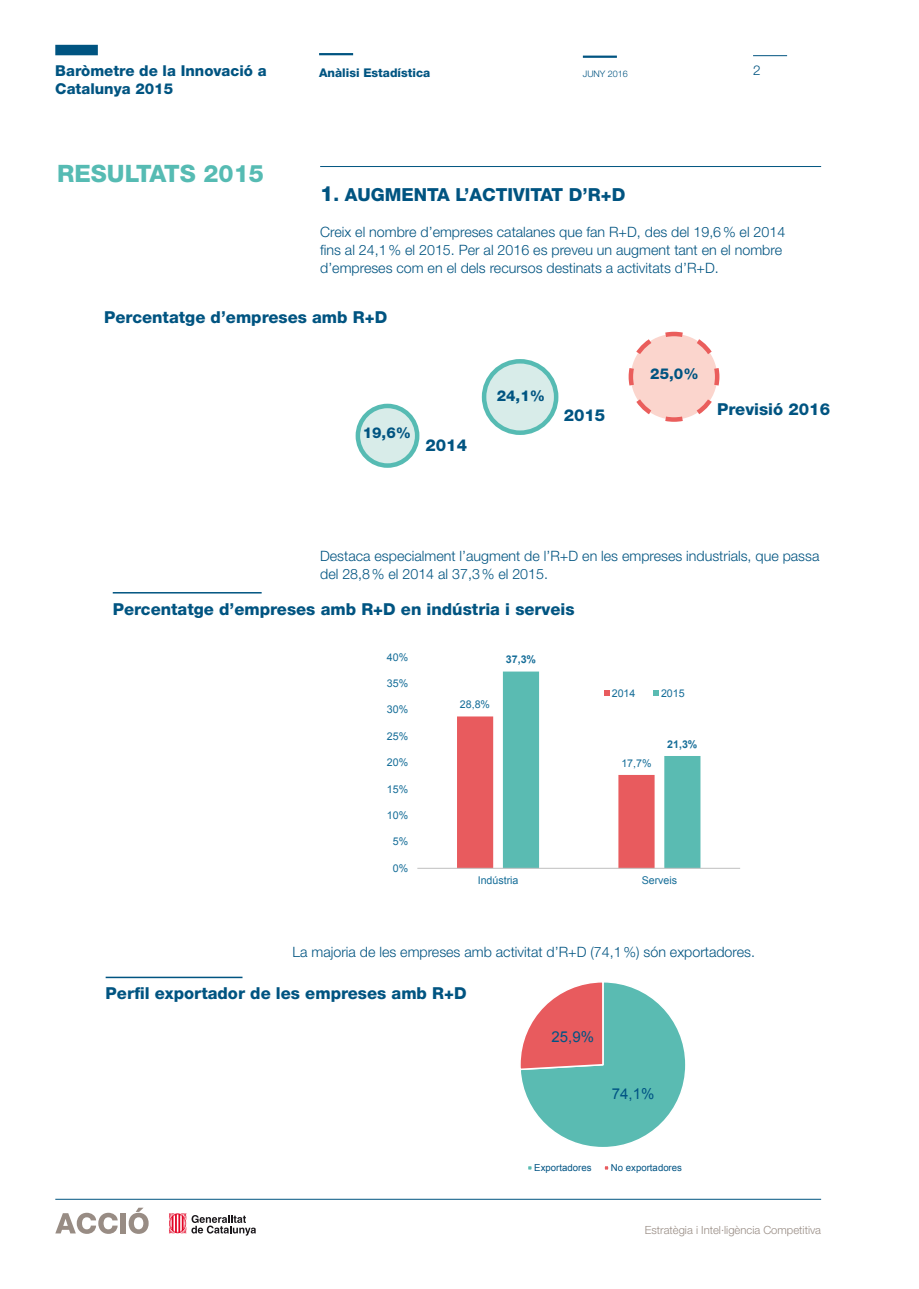
<style>
.page{position:relative;width:919px;height:1289px;background:#fff}
.page>*{position:absolute;margin:0;border:0;box-sizing:border-box;transform-origin:0 0}
.A-Títol{font:800 24px "Helvetica Neue LT Std";color:#56bbb3}
.B-Subtitol{font:800 18px "Helvetica Neue LT Std";color:#005481}
._01-Titular_gràfic{font:800 16.5px "Helvetica Neue LT Std";color:#005481}
._01-Nom_del_document{font:800 15px/18px "Helvetica Neue LT Std";color:#005481}
.A-Títol-2{font:800 15px "Helvetica Neue LT Std";color:#005481}
.t1{font:15px "Arial";color:#005484}
._01-Cos_de_text{font:300 14.25px/18px "Helvetica Neue LT Std";color:#005481}
._04-Numeració{font:300 13.5px "Helvetica Neue LT Std";color:#005481}
._02-Categoria_del_do{font:800 12px "Helvetica Neue LT Std";color:#005481}
.t2{font:300 11.25px "Helvetica Neue LT Std";color:#988c84}
.t3{font:10.65px "Arial";letter-spacing:-.005em;color:#156d98}
.t4{font:700 10.65px "Arial";color:#156d98}
.t5{font:9.6px "Arial";color:#005484}
._03-Data_del_documen{font:300 9px "Helvetica Neue LT Std";color:#005481}
.s1{font-size:21px}
</style>
<div class="page">
<div style="left:55px;top:45px;width:43px;height:10px;background:#005481"></div>
<hr style="left:319px;top:53px;width:34px;height:2px;background:#005481">
<hr style="left:583px;top:56px;width:34px;height:2px;background:#005481">
<hr style="left:753px;top:55px;width:34px;height:1px;background:#005481">
<hr style="left:55px;top:1198px;width:766px;height:1px;background:#005481">
<svg style="left:169px;top:1213px;width:87px;height:22px"></svg>
<svg style="left:55px;top:1212px;width:63px;height:21px"></svg>
<div style="left:120px;top:1213px;width:6px;height:20px;background:#988c84"></div>
<svg style="left:129px;top:1207px;width:20px;height:26px"></svg>
<hr style="left:417px;top:867px;width:323px;height:1px;background:#c0c0c0">
<svg style="left:457px;top:671px;width:243px;height:197px"></svg>
<hr style="left:320px;top:166px;width:501px;height:1px;background:#005481">
<div style="left:358px;top:406px;width:59px;height:59px;background:#d8ece9;border-radius:50%"></div>
<div style="left:355px;top:404px;width:64px;height:64px;border:4px solid #56bbb3;border-radius:50%"></div>
<div style="left:484px;top:361px;width:72px;height:72px;background:#d8ece9;border-radius:50%"></div>
<div style="left:482px;top:359px;width:76px;height:76px;border:4px solid #56bbb3;border-radius:50%"></div>
<svg style="left:628px;top:331px;width:92px;height:91px"></svg>
<svg style="left:520px;top:982px;width:166px;height:165px"></svg>
<div style="left:526px;top:1164px;width:7px;height:7px;border:2px solid #fff"></div>
<div style="left:603px;top:1164px;width:6px;height:7px;border:2px solid #fff"></div>
<hr style="left:106px;top:976px;width:136px;height:2px;background:#005481">
<hr style="left:113px;top:592px;width:148px;height:1px;background:#005481">
<p class="_01-Nom_del_document" style="left:55px;top:62px;width:213px">Baròmetre de la Innovació a<br>Catalunya 2015</p>
<p class="_02-Categoria_del_do" style="left:319px;top:65px;width:113px">Anàlisi Estadística</p>
<p class="_03-Data_del_documen" style="left:583px;top:68px;width:47px">JUNY 2016</p>
<p class="_04-Numeració" style="left:753px;top:61px;width:9px">2</p>
<p class="A-Títol" style="left:57px;top:159px;width:208px">RESULTATS 2015</p>
<p class="B-Subtitol" style="left:320px;top:184px;width:307px"><span class="s1">1</span>. AUGMENTA L’ACTIVITAT D’R+D</p>
<p class="_01-Cos_de_text" style="left:320px;top:222px;width:466px">Creix el nombre d’empreses catalanes que fan R+D, des del 19,6% el 2014 fins al 24,1% el 2015. Per al 2016 es preveu un augment tant en el nombre d’empreses com en el dels recursos destinats a activitats d’R+D.</p>
<p class="_01-Titular_gràfic" style="left:104px;top:308px;width:284px">Percentatge d’empreses amb R+D</p>
<p class="A-Títol-2" style="left:362px;top:424px;width:50px">19,6%</p>
<p class="_01-Titular_gràfic" style="left:425px;top:435px;width:43px">2014</p>
<p class="A-Títol-2" style="left:496px;top:386px;width:50px">24,1%</p>
<p class="_01-Titular_gràfic" style="left:563px;top:406px;width:43px">2015</p>
<p class="A-Títol-2" style="left:650px;top:364px;width:50px">25,0%</p>
<p class="_01-Titular_gràfic" style="left:717px;top:399px;width:114px">Previsió 2016</p>
<p class="_01-Cos_de_text" style="left:320px;top:546px;width:500px">Destaca especialment l’augment de l’R+D en les empreses industrials, que passa del 28,8% el 2014 al 37,3% el 2015.</p>
<p class="_01-Titular_gràfic" style="left:113px;top:599px;width:463px">Percentatge d’empreses amb R+D en indústria i serveis</p>
<p class="t3" style="left:387px;top:650px;width:23px">40%</p>
<p class="t3" style="left:387px;top:676px;width:23px">35%</p>
<p class="t3" style="left:387px;top:702px;width:23px">30%</p>
<p class="t3" style="left:387px;top:729px;width:23px">25%</p>
<p class="t3" style="left:387px;top:755px;width:23px">20%</p>
<p class="t3" style="left:387px;top:781px;width:23px">15%</p>
<p class="t3" style="left:387px;top:808px;width:23px">10%</p>
<p class="t3" style="left:393px;top:834px;width:17px">5%</p>
<p class="t3" style="left:393px;top:861px;width:17px">0%</p>
<p class="t3" style="left:460px;top:697px;width:32px">28,8%</p>
<p class="t4" style="left:506px;top:652px;width:32px">37,3%</p>
<p class="t3" style="left:611px;top:685px;width:25px">2014</p>
<p class="t3" style="left:661px;top:685px;width:25px">2015</p>
<p class="t3" style="left:621px;top:756px;width:32px">17,7%</p>
<p class="t4" style="left:667px;top:737px;width:32px">21,3%</p>
<p class="t3" style="left:477px;top:873px;width:42px">Indústria</p>
<p class="t3" style="left:641px;top:873px;width:37px">Serveis</p>
<p class="_01-Cos_de_text" style="left:292px;top:942px;width:464px">La majoria de les empreses amb activitat d’R+D (74,1%) són exportadores.</p>
<p class="_01-Titular_gràfic" style="left:106px;top:983px;width:362px">Perfil exportador de les empreses amb R+D</p>
<p class="t1" style="left:551px;top:1026px;width:44px">25,9%</p>
<p class="t1" style="left:611px;top:1083px;width:44px">74,1%</p>
<p class="t5" style="left:534px;top:1161px;width:59px">Exportadores</p>
<p class="t5" style="left:611px;top:1161px;width:73px">No exportadores</p>
<p class="t2" style="left:644px;top:1222px;width:178px">Estratègia i Intel·ligència Competitiva</p>
</div>
